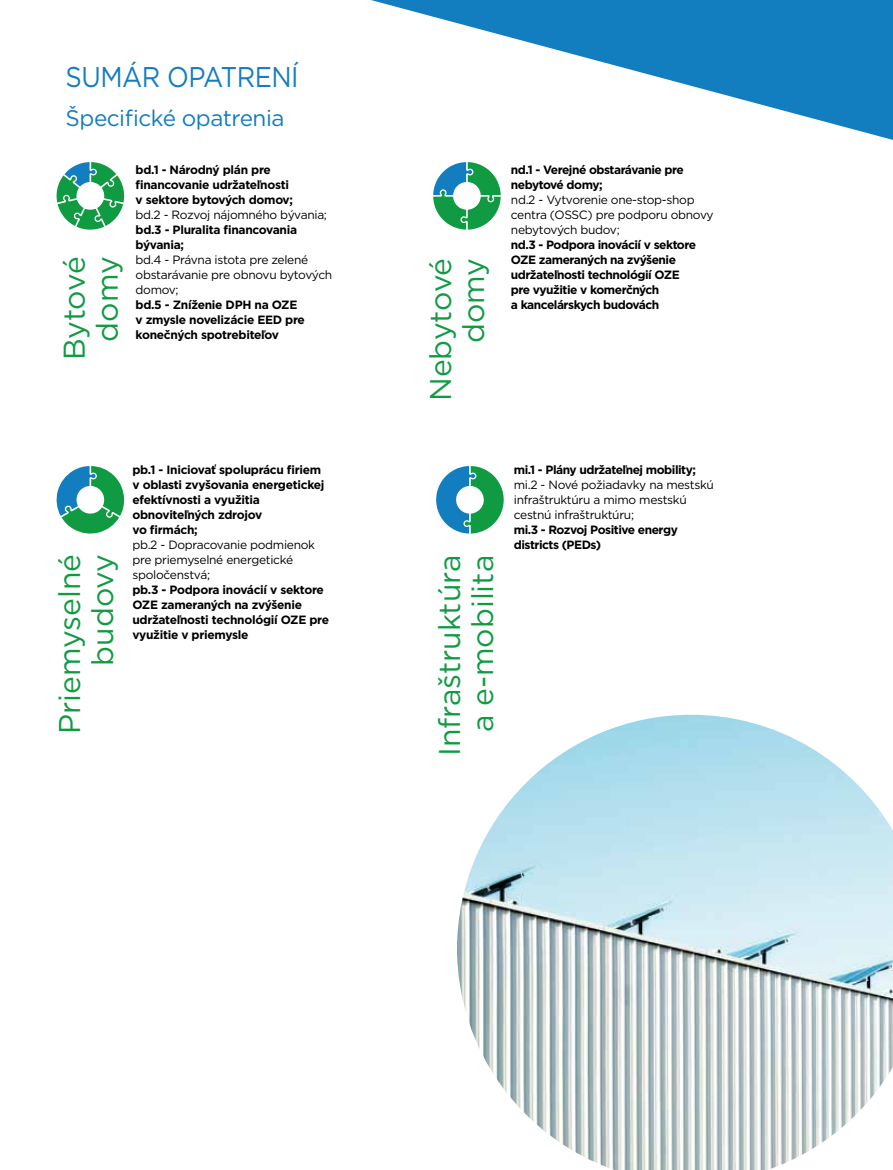
<style>
.page{position:relative;width:893px;height:1170px;background:#fff}
.page>*{position:absolute;margin:0;border:0;box-sizing:border-box;transform-origin:0 0}
.t1{font:30px/33px "Gotham";color:#109b43;text-align:right}
.t2{font:28.5px "Gotham";letter-spacing:-.02em;color:#127dbf;scale:.9 1}
.t3{font:22.5px "Gotham";letter-spacing:-.02em;color:#127dbf}
.t4{font:700 12px/15px "Gotham";letter-spacing:-.04em;color:#000}
.t5{font:12px/15px "Gotham";letter-spacing:-.025em;color:#000}
</style>
<div class="page">
<svg style="left:56px;top:466px;width:68px;height:68px"></svg>
<svg style="left:436px;top:466px;width:68px;height:67px"></svg>
<svg style="left:433px;top:162px;width:68px;height:68px"></svg>
<svg style="left:57px;top:162px;width:67px;height:68px"></svg>
<img style="left:457px;top:714px;width:436px;height:455px">
<svg style="left:371px;top:0;width:522px;height:140px"></svg>
<h2 class="t2" style="left:66px;top:58px;width:260px">SUMÁR OPATRENÍ</h2>
<h3 class="t3" style="left:66px;top:103px;width:220px">Špecifické opatrenia</h3>
<p class="t4" style="left:136px;top:162px;width:159px">bd.1 - Národný plán pre financovanie udržateľnosti v sektore bytových domov;</p>
<p class="t5" style="left:136px;top:207px;width:193px">bd.2 - Rozvoj nájomného bývania;</p>
<p class="t4" style="left:136px;top:222px;width:163px">bd.3 - Pluralita financovania bývania;</p>
<p class="t5" style="left:136px;top:252px;width:198px">bd.4 - Právna istota pre zelené obstarávanie pre obnovu bytových domov;</p>
<p class="t4" style="left:136px;top:297px;width:171px">bd.5 - Zníženie DPH na OZE v zmysle novelizácie EED pre konečných spotrebiteľov</p>
<h1 class="t1" style="left:57px;top:360px;width:105px;rotate:-90deg">Bytové domy</h1>
<h1 class="t1" style="left:53px;top:733px;width:181px;rotate:-90deg">Priemyselné budovy</h1>
<p class="t4" style="left:132px;top:462px;width:194px">pb.1 - Iniciovať spoluprácu firiem v oblasti zvyšovania energetickej efektívnosti a využitia obnoviteľných zdrojov<br>vo firmách;</p>
<p class="t5" style="left:132px;top:537px;width:184px">pb.2 - Dopracovanie podmienok pre priemyselné energetické spoločenstvá;</p>
<p class="t4" style="left:132px;top:582px;width:198px">pb.3 - Podpora inovácií v sektore<br>OZE zameraných na zvýšenie udržateľnosti technológií OZE pre využitie v priemysle</p>
<h1 class="t1" style="left:423px;top:401px;width:144px;rotate:-90deg">Nebytové domy</h1>
<p class="t4" style="left:511px;top:162px;width:174px">nd.1 - Verejné obstarávanie pre nebytové domy;</p>
<p class="t5" style="left:511px;top:192px;width:204px">nd.2 - Vytvorenie one-stop-shop centra (OSSC) pre podporu obnovy nebytových budov;</p>
<p class="t4" style="left:511px;top:237px;width:187px">nd.3 - Podpora inovácií v sektore<br>OZE zameraných na zvýšenie udržateľnosti technológií OZE pre využitie v komerčných<br>a kancelárskych budovách</p>
<h1 class="t1" style="left:432px;top:755px;width:202px;rotate:-90deg">Infraštruktúra a e-mobilita</h1>
<p class="t4" style="left:514px;top:462px;width:184px">mi.1 - Plány udržateľnej mobility;</p>
<p class="t5" style="left:514px;top:477px;width:201px">mi.2 - Nové požiadavky na mestskú infraštruktúru a mimo mestskú cestnú infraštruktúru;</p>
<p class="t4" style="left:514px;top:522px;width:165px">mi.3 - Rozvoj Positive energy districts (PEDs)</p>
</div>
